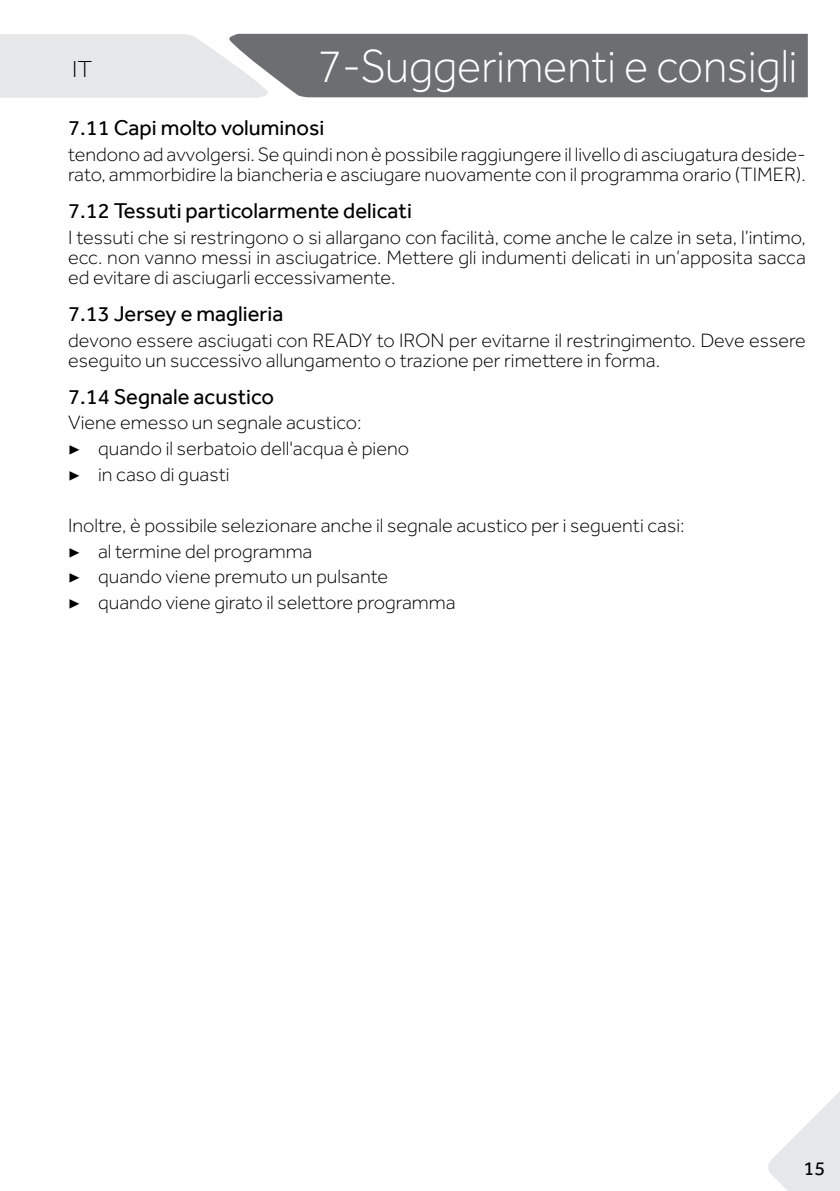
<style>
.page{position:relative;width:840px;height:1191px;background:#fff}
.page>*{position:absolute;margin:0;border:0;box-sizing:border-box;transform-origin:0 0}
.t1{font:300 48px "Effra";color:#fff;scale:.94 1}
.t2{font:300 24px "Effra";color:#000}
.t3{font:22px "Effra";color:#000}
.t4{font:300 20px/25.6px "Effra";color:#000}
.t5{font:20px "Effra";color:#000}
.s1{font-family:"Minion Pro";font-weight:400}
</style>
<div class="page">
<svg style="left:768px;top:1092px;width:71px;height:99px"></svg>
<svg style="left:0;top:34px;width:807px;height:64px;background:#cecfd1"></svg>
<div style="left:304px;top:35px;width:493px;height:61px;background:#6d6e71"></div>
<p class="t2" style="left:72px;top:55px;width:22px">IT</p>
<h1 class="t1" style="left:317px;top:39px;width:512px">7-Suggerimenti e consigli</h1>
<p class="t3" style="left:68px;top:115px;width:257px">7.11 Capi molto voluminosi</p>
<p class="t4" style="left:68px;top:144px;width:739px;line-height:20px">tendono ad avvolgersi. Se quindi non è possibile raggiungere il livello di asciugatura deside&shy;rato, ammorbidire la biancheria e asciugare nuovamente con il programma orario (TIMER).</p>
<p class="t3" style="left:68px;top:198px;width:345px">7.12 Tessuti particolarmente delicati</p>
<p class="t4" style="left:68px;top:227px;width:739px;line-height:20px;text-align:justify">I tessuti che si restringono o si allargano con facilità, come anche le calze in seta, l’intimo, ecc. non vanno messi in asciugatrice. Mettere gli indumenti delicati in un’apposita sacca ed evitare di asciugarli eccessivamente.</p>
<p class="t3" style="left:68px;top:300px;width:217px">7.13 Jersey e maglieria</p>
<p class="t4" style="left:68px;top:330px;width:739px;line-height:20px">devono essere asciugati con READY to IRON per evitarne il restringimento. Deve essere eseguito un successivo allungamento o trazione per rimettere in forma.</p>
<p class="t3" style="left:68px;top:383px;width:207px">7.14 Segnale acustico</p>
<p class="t4" style="left:68px;top:410px;width:342px">Viene emesso un segnale acustico:<br><span class="s1">▶</span> quando il serbatoio dell'acqua è pieno <span class="s1">▶</span> in caso di guasti</p>
<p class="t4" style="left:68px;top:512px;width:617px">Inoltre, è possibile selezionare anche il segnale acustico per i seguenti casi: <span class="s1">▶</span> al termine del programma<br><span class="s1">▶</span> quando viene premuto un pulsante<br><span class="s1">▶</span> quando viene girato il selettore programma</p>
<p class="t5" style="left:803px;top:1156px;width:23px">15</p>
</div>
